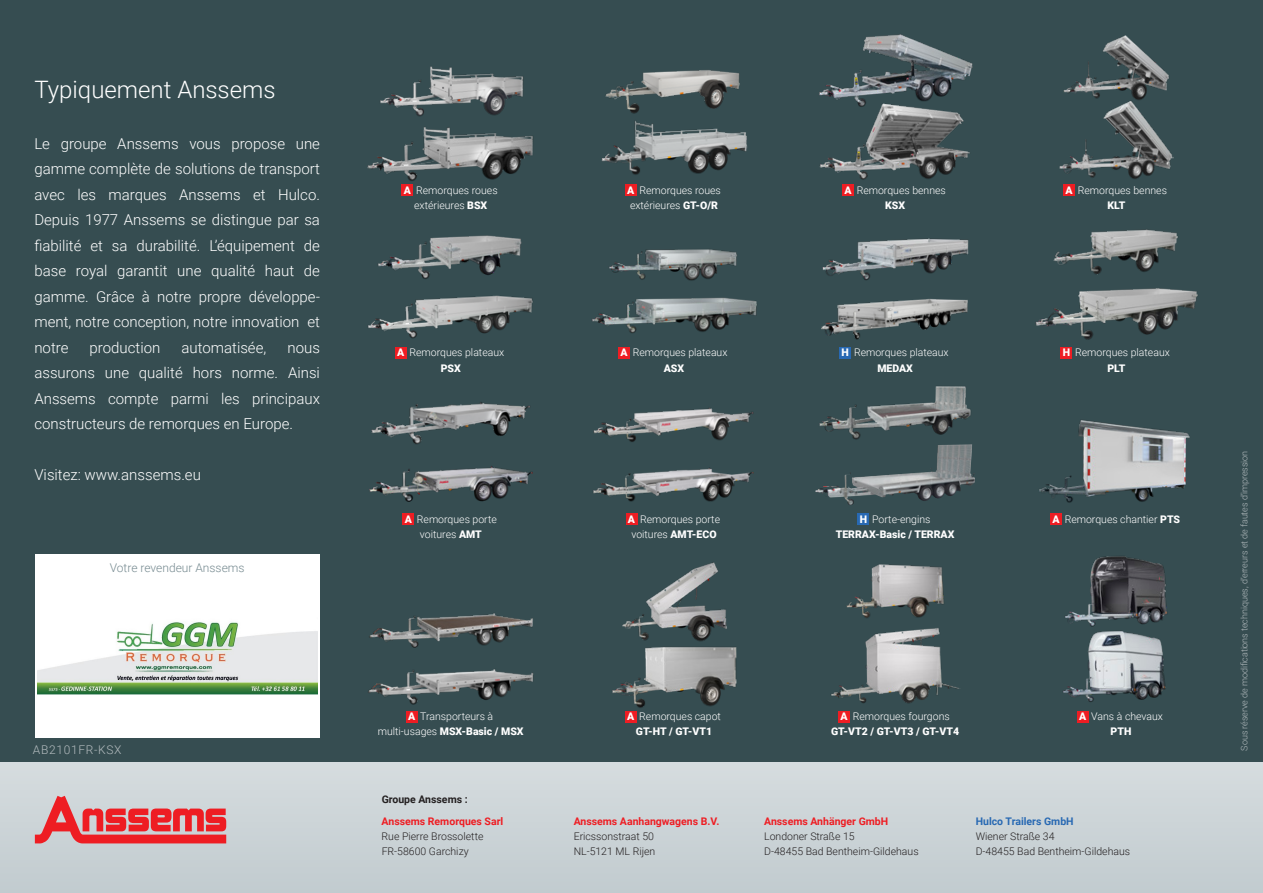
<style>
.page{position:relative;width:1263px;height:893px;background:#fff}
.page>*{position:absolute;margin:0;border:0;box-sizing:border-box;transform-origin:0 0}
.t1{font:300 24px "Roboto";color:#fff}
.t2{font:300 15px/25.5px "Roboto";color:#fff;text-align:justify}
.t3{font:300 12px "Roboto";color:#768a90}
.t4{font:300 12px "Roboto";letter-spacing:.055em;color:#b3bbbe}
.t5{font:300 10.5px/15px "Roboto";color:#fff;text-align:center}
.t6{font:300 10.5px "Roboto";color:#231f20}
.t7{font:900 10.5px/15px "Roboto";color:#fff;text-align:center}
.t8{font:700 10.5px "Roboto";color:#ee1d23}
.t9{font:700 10.5px "Roboto";color:#2869b3}
.t10{font:700 10.5px "Roboto";color:#231f20}
.t11{font:300 9px "Roboto";letter-spacing:-.005em;color:#b3bbbe}
.s1{font-weight:900}
.s2{font-weight:300}
</style>
<div class="page">
<div style="left:0;top:501px;width:1263px;height:392px;background:#cbd3d7"></div>
<div style="left:0;top:0;width:1263px;height:762px;background:#364d51"></div>
<img style="left:380px;top:66px;width:143px;height:50px">
<img style="left:367px;top:127px;width:166px;height:54px">
<div style="left:402px;top:184px;width:11px;height:12px;background:#ee1d23"></div>
<img style="left:819px;top:34px;width:154px;height:67px">
<img style="left:819px;top:101px;width:151px;height:79px">
<div style="left:842px;top:184px;width:12px;height:12px;background:#ee1d23"></div>
<img style="left:368px;top:669px;width:166px;height:36px">
<img style="left:369px;top:613px;width:164px;height:35px">
<div style="left:406px;top:711px;width:11px;height:11px;background:#ee1d23"></div>
<img style="left:368px;top:295px;width:165px;height:44px">
<img style="left:378px;top:235px;width:144px;height:44px">
<div style="left:395px;top:347px;width:12px;height:12px;background:#ee1d23"></div>
<img style="left:1036px;top:288px;width:162px;height:52px">
<img style="left:1053px;top:229px;width:125px;height:46px">
<div style="left:1060px;top:347px;width:12px;height:12px;background:#ee1d23"></div>
<img style="left:846px;top:564px;width:98px;height:54px">
<img style="left:831px;top:628px;width:129px;height:76px">
<div style="left:838px;top:711px;width:12px;height:11px;background:#ee1d23"></div>
<img style="left:622px;top:562px;width:105px;height:80px">
<img style="left:612px;top:647px;width:125px;height:61px">
<div style="left:625px;top:711px;width:11px;height:11px;background:#ee1d23"></div>
<img style="left:601px;top:121px;width:147px;height:54px">
<div style="left:625px;top:185px;width:12px;height:11px;background:#ee1d23"></div>
<img style="left:605px;top:70px;width:135px;height:44px">
<img style="left:371px;top:402px;width:159px;height:42px">
<div style="left:402px;top:513px;width:12px;height:12px;background:#ee1d23"></div>
<img style="left:369px;top:466px;width:164px;height:36px">
<img style="left:593px;top:467px;width:161px;height:35px">
<div style="left:626px;top:513px;width:11px;height:12px;background:#ee1d23"></div>
<img style="left:593px;top:408px;width:160px;height:34px">
<img style="left:1059px;top:101px;width:115px;height:78px">
<img style="left:1063px;top:35px;width:106px;height:65px">
<div style="left:1063px;top:185px;width:12px;height:11px;background:#ee1d23"></div>
<img style="left:821px;top:298px;width:147px;height:42px">
<div style="left:839px;top:347px;width:12px;height:12px;background:#2869b3"></div>
<img style="left:822px;top:238px;width:147px;height:42px">
<div style="left:857px;top:513px;width:12px;height:12px;background:#2869b3"></div>
<img style="left:815px;top:444px;width:146px;height:48px">
<img style="left:819px;top:386px;width:152px;height:54px">
<img style="left:1039px;top:420px;width:151px;height:83px">
<div style="left:1050px;top:513px;width:12px;height:12px;background:#ee1d23"></div>
<img style="left:592px;top:297px;width:165px;height:36px">
<div style="left:618px;top:347px;width:12px;height:12px;background:#ee1d23"></div>
<img style="left:609px;top:249px;width:128px;height:32px">
<div style="left:1077px;top:711px;width:11px;height:11px;background:#ee1d23"></div>
<img style="left:1063px;top:631px;width:103px;height:71px">
<img style="left:1065px;top:556px;width:102px;height:71px">
<svg style="left:35px;top:796px;width:191px;height:47px"></svg>
<div style="left:35px;top:555px;width:285px;height:183px;background:#fff"></div>
<img style="left:37px;top:622px;width:280px;height:73px">
<p class="t1" style="left:34px;top:72px;width:243px">Typiquement Anssems</p>
<p class="t2" style="left:34px;top:130px;width:287px">Le groupe Anssems vous propose une gamme complète de solutions de transport avec les marques Anssems et Hulco.<br>Depuis 1977 Anssems se distingue par sa fiabilité et sa durabilité. L’équipement de base royal garantit une qualité haut de gamme. Grâce à notre propre développe&shy;ment, notre conception, notre innovation et notre</p>
<p class="t2" style="left:90px;top:334px;width:72px">production</p>
<p class="t2" style="left:182px;top:334px;width:86px">automatisée,</p>
<p class="t2" style="left:34px;top:334px;width:287px;text-indent:253px">nous assurons une qualité hors norme. Ainsi Anssems compte parmi les principaux constructeurs de remorques en Europe.</p>
<p class="t2" style="left:34px;top:461px;width:168px">Visitez: www.anssems.eu</p>
<p class="t3" style="left:110px;top:559px;width:136px">Votre revendeur Anssems</p>
<p class="t4" style="left:33px;top:742px;width:90px">AB2101FR-KSX</p>
<p class="t5" style="left:404px;top:182px;width:95px"><span class="s1">A</span> Remorques roues extérieures <span class="s1">BSX</span></p>
<p class="t5" style="left:844px;top:182px;width:103px"><span class="s1">A</span> Remorques bennes<br><span class="s1">KSX</span></p>
<p class="t5" style="left:627px;top:182px;width:95px;text-align:left"><span class="s1">A</span> Remorques roues extérieures <span class="s1">GT-O/R</span></p>
<p class="t5" style="left:1065px;top:182px;width:103px"><span class="s1">A</span> Remorques bennes<br><span class="s1">KLT</span></p>
<p class="t5" style="left:841px;top:345px;width:109px"><span class="s1">H</span> Remorques plateaux<br><span class="s1">MEDAX</span></p>
<p class="t5" style="left:397px;top:345px;width:108px"><span class="s1">A</span> Remorques plateaux<br><span class="s1">PSX</span></p>
<p class="t5" style="left:1063px;top:345px;width:109px"><span class="s1">H</span> Remorques plateaux<br><span class="s1">PLT</span></p>
<p class="t5" style="left:620px;top:345px;width:108px"><span class="s1">A</span> Remorques plateaux<br><span class="s1">ASX</span></p>
<p class="t5" style="left:405px;top:511px;width:94px"><span class="s1">A</span> Remorques porte voitures <span class="s1">AMT</span></p>
<p class="t5" style="left:628px;top:511px;width:94px"><span class="s1">A</span> Remorques porte voitures <span class="s1">AMT-ECO</span></p>
<p class="t7" style="left:836px;top:511px;width:120px">H <span class="s2">Porte-engins<br></span>TERRAX-Basic / TERRAX</p>
<p class="t5" style="left:1052px;top:511px;width:129px"><span class="s1">A</span> Remorques chantier <span class="s1">PTS</span></p>
<p class="t5" style="left:378px;top:709px;width:147px"><span class="s1">A</span> Transporteurs à multi-usages <span class="s1">MSX-Basic / MSX</span></p>
<p class="t5" style="left:627px;top:709px;width:95px"><span class="s1">A</span> Remorques capot<br><span class="s1">GT-HT / GT-VT1</span></p>
<p class="t7" style="left:831px;top:709px;width:130px">A <span class="s2">Remorques fourgons<br></span>GT-VT2 / GT-VT3 / GT-VT4</p>
<p class="t5" style="left:1079px;top:709px;width:85px"><span class="s1">A</span> Vans à chevaux<br><span class="s1">PTH</span></p>
<p class="t10" style="left:382px;top:791px;width:88px">Groupe Anssems :</p>
<p class="t8" style="left:382px;top:813px;width:123px">Anssems Remorques Sarl</p>
<p class="t8" style="left:574px;top:813px;width:147px">Anssems Aanhangwagens B.V.</p>
<p class="t8" style="left:764px;top:813px;width:126px">Anssems Anhänger GmbH</p>
<p class="t9" style="left:976px;top:813px;width:99px">Hulco Trailers GmbH</p>
<p class="t6" style="left:382px;top:828px;width:103px">Rue Pierre Brossolette</p>
<p class="t6" style="left:574px;top:828px;width:82px">Ericssonstraat 50</p>
<p class="t6" style="left:764px;top:828px;width:92px">Londoner Straße 15</p>
<p class="t6" style="left:976px;top:828px;width:80px">Wiener Straße 34</p>
<p class="t6" style="left:382px;top:843px;width:89px">FR-58600 Garchizy</p>
<p class="t6" style="left:574px;top:843px;width:83px">NL-5121 ML Rijen</p>
<p class="t6" style="left:764px;top:843px;width:156px">D-48455 Bad Bentheim-Gildehaus</p>
<p class="t6" style="left:976px;top:843px;width:156px">D-48455 Bad Bentheim-Gildehaus</p>
<p class="t11" style="left:1238px;top:750px;width:301px;rotate:-90deg">Sous réserve de modifications techniques, d’erreurs et de fautes d’impression</p>
</div>
